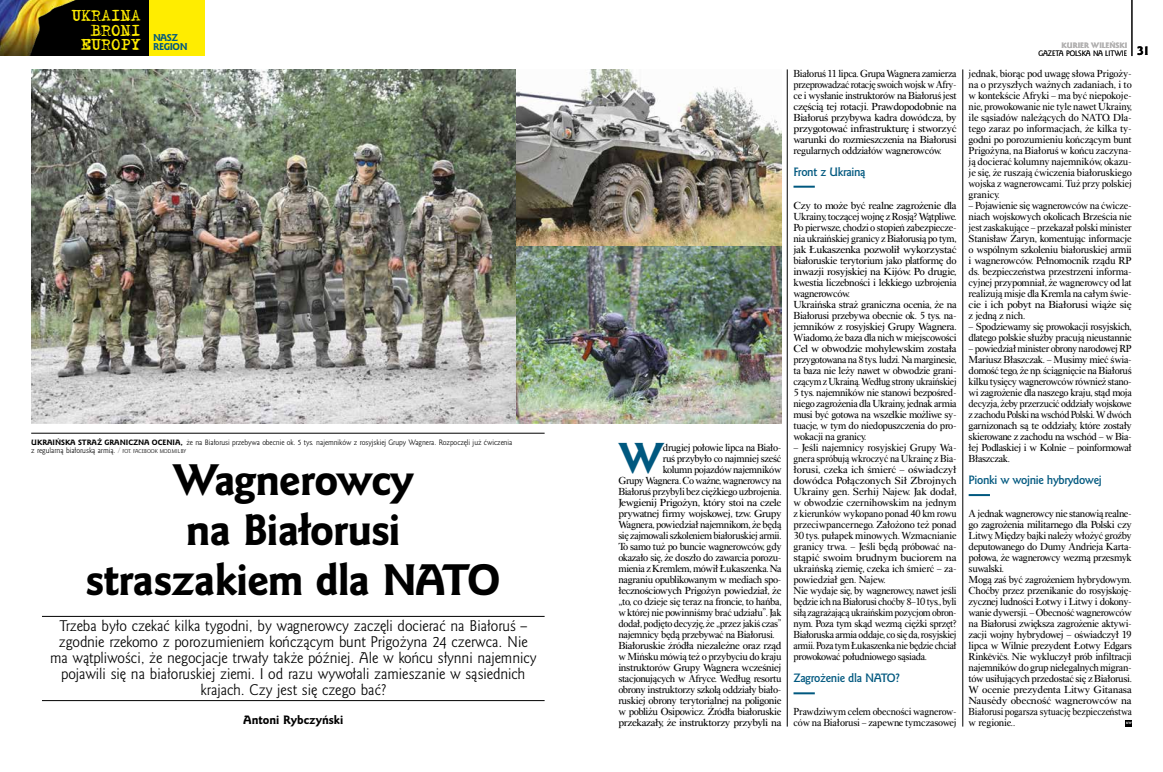
<style>
.page{position:relative;width:1163px;height:772px;background:#fff}
.page>*{position:absolute;margin:0;border:0;box-sizing:border-box;transform-origin:0 0}
.t1{font:40px/50px "Goldy EFN Heavy";letter-spacing:-.02em;color:#000;text-align:center}
.t2{font:39.2px "Goldy EFN Heavy";color:#00587f}
.t3{font:15.3px/14.6px "Machine One EFN";letter-spacing:-.01em;color:#ffed00;text-align:right}
.t4{font:14px/16px "Goldy EFN";color:#000;text-align:center}
.t5{font:12px "Goldy EFN Heavy";color:#000}
.t6{font:700 11px "Goldy EFN";letter-spacing:-.03em;color:#00587f}
.t7{font:11px "Goldy EFN Heavy";color:#000}
.t8{font:10.5px/11px "Alpha Book TTEFN";letter-spacing:-.03em;color:#000;text-align:justify}
.t9{font:10.5px/11px "Alpha Book TTEFN";letter-spacing:-.03em;color:#000;scale:1.07 1}
.t10{font:10.5px "Alpha Book TTEFN";letter-spacing:-.03em;color:#000;scale:1.04 1}
.t11{font:10.5px "Alpha Book TTEFN";letter-spacing:-.03em;color:#000;scale:1.05 1}
.t12{font:10.5px/11px "Alpha Book TTEFN";letter-spacing:-.01em;color:#000}
.t13{font:10.5px "Alpha Book TTEFN";letter-spacing:-.03em;color:#000;scale:1.08 1}
.t14{font:9px/9px "Goldy EFN Heavy";letter-spacing:-.04em;color:#00587f}
.t15{font:7px/8px "Goldy EFN";color:#000}
.t16{font:7px "Goldy EFN Heavy";color:#b3b2b2}
.t17{font:3px "Goldy EFN Heavy";color:#fff}
.s1{font-family:"Goldy EFN Heavy"}
.s2{color:#878787}
.s3{font-size:5px}
</style>
<div class="page">
<hr style="left:793px;top:185px;width:21px;height:2px;background:#00587f">
<hr style="left:793px;top:691px;width:21px;height:2px;background:#00587f">
<hr style="left:968px;top:493px;width:21px;height:2px;background:#00587f">
<div style="left:1125px;top:719px;width:6px;height:7px;background:#000"></div>
<img style="left:31px;top:69px;width:485px;height:354px">
<hr style="left:962px;top:69px;width:1px;height:657px;background:#000">
<hr style="left:787px;top:69px;width:1px;height:657px;background:#000">
<hr style="left:1131px;top:0;width:1px;height:56px;background:#000">
<hr style="left:42px;top:615px;width:502px;height:1px;background:#000">
<hr style="left:42px;top:700px;width:502px;height:1px;background:#000">
<div style="left:149px;top:0;width:56px;height:55px;background:#ffed00"></div>
<img style="left:0;top:0;width:149px;height:55px">
<hr style="left:31px;top:432px;width:513px;height:1px;background:#000">
<img style="left:516px;top:70px;width:265px;height:353px">
<h3 class="t3" style="left:71px;top:8px;width:71px">UKRAINA<br>BRONI<br>EUROPY</h3>
<p class="t14" style="left:153px;top:33px;width:36px">NASZ<br>REGION</p>
<p class="t15" style="left:31px;top:438px;width:482px"><span class="s1">UKRAIŃSKA STRAŻ GRANICZNA OCENIA,</span> że na Białorusi przebywa obecnie ok. 5 tys. najemników z rosyjskiej Grupy Wagnera. Rozpoczęli już ćwiczenia z regularną białoruską armią. <span class="s2">/</span> <span class="s3">FOT. FACEBOOK MOD.MIL.BY</span></p>
<h1 class="t1" style="left:86px;top:454px;width:416px">Wagnerowcy<br>na Białorusi straszakiem dla NATO</h1>
<p class="t4" style="left:50px;top:617px;width:488px">Trzeba było czekać kilka tygodni, by wagnerowcy zaczęli docierać na Białoruś – zgodnie rzekomo z porozumieniem kończącym bunt Prigożyna 24 czerwca. Nie ma wątpliwości, że negocjacje trwały także później. Ale w końcu słynni najemnicy pojawili się na białoruskiej ziemi. I od razu wywołali zamieszanie w sąsiednich krajach. Czy jest się czego bać?</p>
<p class="t7" style="left:243px;top:712px;width:102px">Antoni Rybczyński</p>
<h2 class="t2" style="left:618px;top:433px;width:47px">W</h2>
<p class="t8" style="left:662px;top:442px;width:120px">drugiej połowie lipca na Biało-</p>
<p class="t8" style="left:662px;top:453px;width:120px">ruś przybyło co najmniej sześć</p>
<p class="t8" style="left:662px;top:464px;width:120px">kolumn pojazdów najemników</p>
<p class="t8" style="left:618px;top:475px;width:165px">Grupy Wagnera. Co ważne, wagnerowcy na</p>
<p class="t8" style="left:618px;top:486px;width:165px">Białoruś przybyli bez ciężkiego uzbrojenia.</p>
<p class="t13" style="left:618px;top:496px;width:152px">Jewgienij Prigożyn, który stoi na czele</p>
<p class="t11" style="left:618px;top:507px;width:157px">prywatnej firmy wojskowej, tzw. Grupy</p>
<p class="t8" style="left:618px;top:519px;width:165px">Wagnera, powiedział najemnikom, że będą</p>
<p class="t8" style="left:618px;top:530px;width:165px">się zajmowali szkoleniem białoruskiej armii.</p>
<p class="t8" style="left:618px;top:541px;width:165px">To samo tuż po buncie wagnerowców, gdy</p>
<p class="t8" style="left:618px;top:552px;width:165px">okazało się, że doszło do zawarcia porozu-</p>
<p class="t8" style="left:618px;top:563px;width:165px">mienia z Kremlem, mówił Łukaszenka. Na</p>
<p class="t8" style="left:618px;top:574px;width:165px">nagraniu opublikowanym w mediach spo-</p>
<p class="t8" style="left:618px;top:585px;width:165px">łecznościowych Prigożyn powiedział, że</p>
<p class="t8" style="left:618px;top:596px;width:165px">„to, co dzieje się teraz na froncie, to hańba,</p>
<p class="t8" style="left:618px;top:607px;width:165px">w której nie powinniśmy brać udziału”. Jak</p>
<p class="t8" style="left:618px;top:618px;width:165px">dodał, podjęto decyzję, że „przez jakiś czas”</p>
<p class="t8" style="left:618px;top:629px;width:158px">najemnicy będą przebywać na Białorusi.</p>
<p class="t11" style="left:618px;top:639px;width:157px">Białoruskie źródła niezależne oraz rząd</p>
<p class="t8" style="left:618px;top:651px;width:165px">w Mińsku mówią też o przybyciu do kraju</p>
<p class="t10" style="left:618px;top:661px;width:158px">instruktorów Grupy Wagnera wcześniej</p>
<p class="t8" style="left:618px;top:673px;width:165px">stacjonujących w Afryce. Według resortu</p>
<p class="t8" style="left:618px;top:684px;width:165px">obrony instruktorzy szkolą oddziały biało-</p>
<p class="t10" style="left:618px;top:694px;width:158px">ruskiej obrony terytorialnej na poligonie</p>
<p class="t8" style="left:618px;top:706px;width:165px">w pobliżu Osipowicz. Źródła białoruskie</p>
<p class="t9" style="left:618px;top:717px;width:154px">przekazały, że instruktorzy przybyli na</p>
<p class="t8" style="left:793px;top:68px;width:165px">Białoruś 11 lipca. Grupa Wagnera zamierza przeprowadzać rotację swoich wojsk w Afry&shy;ce i wysłanie instruktorów na Białoruś jest częścią tej rotacji. Prawdopodobnie na Białoruś przybywa kadra dowódcza, by przygotować infrastrukturę i stworzyć warunki do rozmieszczenia na Białorusi regularnych oddziałów wagnerowców.</p>
<p class="t6" style="left:793px;top:165px;width:74px">Front z Ukrainą</p>
<p class="t9" style="left:793px;top:200px;width:154px">Czy to może być realne zagrożenie dla Ukrainy, toczącej wojnę z Rosją? Wątpliwe.<br>Po pierwsze, chodzi o stopień zabezpiecze&shy;nia ukraińskiej granicy z Białorusią po tym, jak Łukaszenka pozwolił wykorzystać białoruskie terytorium jako platformę do inwazji rosyjskiej na Kijów. Po drugie, kwestia liczebności i lekkiego uzbrojenia wagnerowców.<br>Ukraińska straż graniczna ocenia, że na Białorusi przebywa obecnie ok. 5 tys. na&shy;jemników z rosyjskiej Grupy Wagnera.<br>Wiadomo, że baza dla nich w miejscowości Cel w obwodzie mohylewskim została przygotowana na 8 tys. ludzi. Na marginesie, ta baza nie leży nawet w obwodzie grani&shy;czącym z Ukrainą. Według strony ukraińskiej 5 tys. najemników nie stanowi bezpośred&shy;niego zagrożenia dla Ukrainy, jednak armia musi być gotowa na wszelkie możliwe sy&shy;tuacje, w tym do niedopuszczenia do pro&shy;wokacji na granicy.</p>
<p class="t8" style="left:793px;top:442px;width:165px;text-align:left">– Jeśli najemnicy rosyjskiej Grupy Wa&shy;gnera spróbują wkroczyć na Ukrainę z Bia&shy;łorusi, czeka ich śmierć – oświadczył dowódca Połączonych Sił Zbrojnych Ukrainy gen. Serhij Najew. Jak dodał, w obwodzie czernihowskim na jednym z kierunków wykopano ponad 40 km rowu przeciwpancernego. Założono też ponad 30 tys. pułapek minowych. Wzmacnianie granicy trwa. – Jeśli będą próbować na&shy;stąpić swoim brudnym buciorem na ukraińską ziemię, czeka ich śmierć – za&shy;powiedział gen. Najew.<br>Nie wydaje się, by wagnerowcy, nawet jeśli będzie ich na Białorusi choćby 8–10 tys., byli siłą zagrażającą ukraińskim pozycjom obron&shy;nym. Poza tym skąd wezmą ciężki sprzęt?<br>Białoruska armia oddaje, co się da, rosyjskiej armii. Poza tym Łukaszenka nie będzie chciał prowokować południowego sąsiada.</p>
<p class="t6" style="left:793px;top:671px;width:108px">Zagrożenie dla NATO?</p>
<p class="t12" style="left:793px;top:706px;width:165px">Prawdziwym celem obecności wagnerow&shy;ców na Białorusi – zapewne tymczasowej</p>
<p class="t16" style="left:1061px;top:41px;width:67px">KURIER WILEŃSKI</p>
<p class="t15" style="left:1038px;top:49px;width:90px">GAZETA POLSKA NA LITWIE</p>
<p class="t5" style="left:1136px;top:43px;width:13px">31</p>
<p class="t8" style="left:968px;top:68px;width:165px">jednak, biorąc pod uwagę słowa Prigoży&shy;na o przyszłych ważnych zadaniach, i to w kontekście Afryki – ma być niepokoje&shy;nie, prowokowanie nie tyle nawet Ukrainy, ile sąsiadów należących do NATO. Dla&shy;tego zaraz po informacjach, że kilka ty&shy;godni po porozumieniu kończącym bunt Prigożyna, na Białoruś w końcu zaczyna&shy;ją docierać kolumny najemników, okazu&shy;je się, że ruszają ćwiczenia białoruskiego wojska z wagnerowcami. Tuż przy polskiej granicy.</p>
<p class="t8" style="left:968px;top:200px;width:165px">– Pojawienie się wagnerowców na ćwicze&shy;niach wojskowych okolicach Brześcia nie jest zaskakujące – przekazał polski minister Stanisław Żaryn, komentując informacje o wspólnym szkoleniu białoruskiej armii i wagnerowców. Pełnomocnik rządu RP ds. bezpieczeństwa przestrzeni informa&shy;cyjnej przypomniał, że wagnerowcy od lat realizują misje dla Kremla na całym świe&shy;cie i ich pobyt na Białorusi wiąże się z jedną z nich.</p>
<p class="t8" style="left:968px;top:321px;width:165px">– Spodziewamy się prowokacji rosyjskich, dlatego polskie służby pracują nieustannie</p>
<p class="t8" style="left:968px;top:343px;width:165px">– powiedział minister obrony narodowej RP Mariusz Błaszczak. – Musimy mieć świa&shy;domość tego, że np. ściągnięcie na Białoruś kilku tysięcy wagnerowców również stano&shy;wi zagrożenie dla naszego kraju, stąd moja decyzja, żeby przerzucić oddziały wojskowe z zachodu Polski na wschód Polski. W dwóch garnizonach są te oddziały, które zostały skierowane z zachodu na wschód – w Bia&shy;łej Podlaskiej i w Kolnie – poinformował Błaszczak.</p>
<p class="t6" style="left:968px;top:473px;width:134px">Pionki w wojnie hybrydowej</p>
<p class="t8" style="left:968px;top:508px;width:165px;text-align:left">A jednak wagnerowcy nie stanowią realne&shy;go zagrożenia militarnego dla Polski czy Litwy. Między bajki należy włożyć groźby deputowanego do Dumy Andrieja Karta&shy;połowa, że wagnerowcy wezmą przesmyk suwalski.<br>Mogą zaś być zagrożeniem hybrydowym.<br>Choćby przez przenikanie do rosyjskoję&shy;zycznej ludności Łotwy i Litwy i dokony&shy;wanie dywersji. – Obecność wagnerowców na Białorusi zwiększa zagrożenie aktywi&shy;zacji wojny hybrydowej – oświadczył 19 lipca w Wilnie prezydent Łotwy Edgars Rinkēvičs. Nie wykluczył prób infiltracji najemników do grup nielegalnych migran&shy;tów usiłujących przedostać się z Białorusi.<br>W ocenie prezydenta Litwy Gitanasa Nausėdy obecność wagnerowców na Białorusi pogarsza sytuację bezpieczeństwa w regionie..</p>
<p class="t17" style="left:1126px;top:721px;width:7px">KW</p>
</div>
